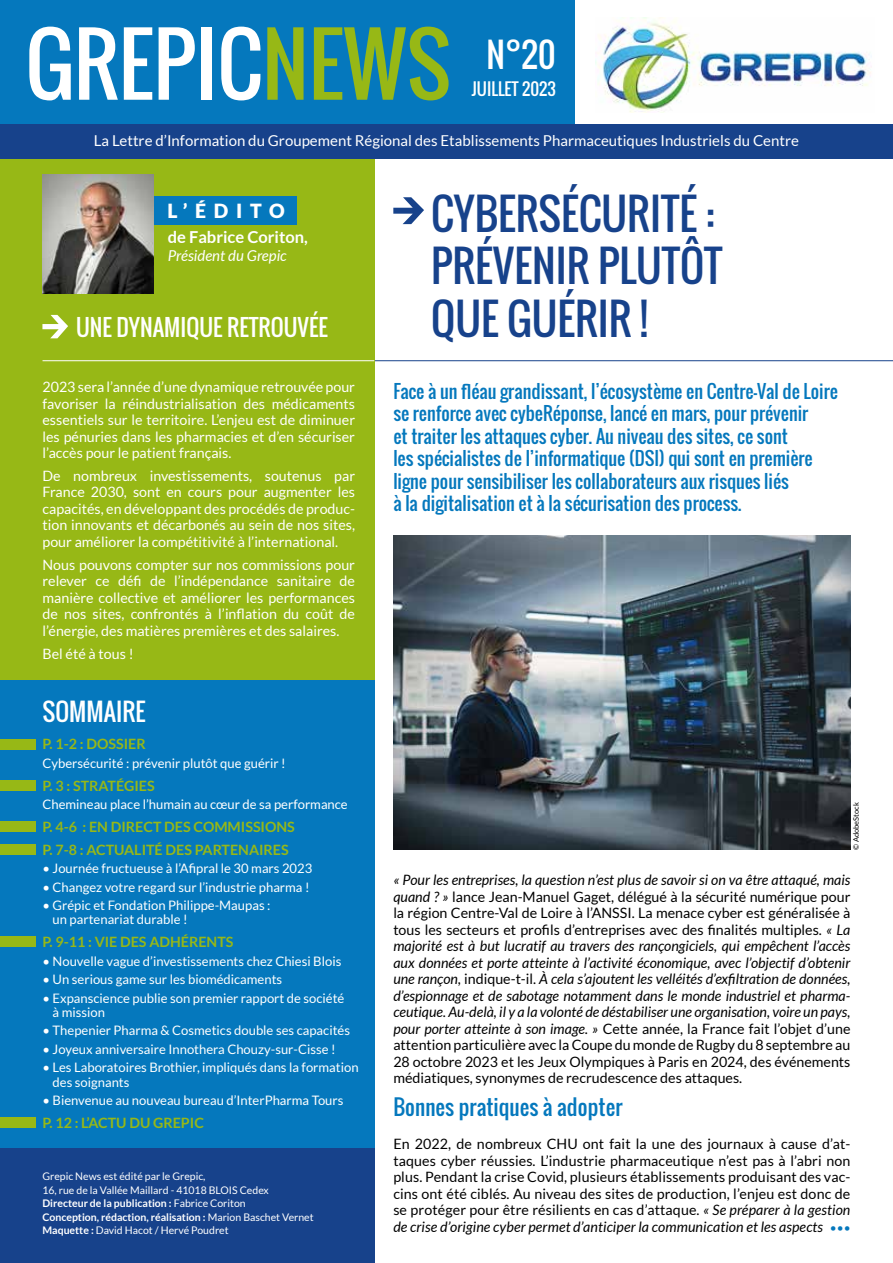
<style>
.page{position:relative;width:893px;height:1263px;background:#fff}
.page>*{position:absolute;margin:0;border:0;box-sizing:border-box;transform-origin:0 0}
.t1{font:82.8px "Oswald";color:#fff}
.t2{font:42px/52.5px "Oswald";color:#17428b}
.t3{font:33px "Oswald";color:#fff}
.t4{font:24px "Oswald";color:#fff}
.t5{font:22.5px "Oswald";color:#fff}
.t6{font:21px "Oswald";letter-spacing:.005em;color:#0578bd}
.t7{font:900 19.5px "Lato";letter-spacing:.4em;color:#fff}
.t8{font:18px/22.5px "Oswald";color:#0578bd}
.t9{font:700 16.5px "Lato";color:#fff}
.t10{font:16.5px "Oswald";color:#fff}
.t11{font:15px "Lato";color:#fff}
.t12{font:italic 15px "Lato";color:#fff}
.t13{font:italic 14.25px/16.5px "Lato";color:#000;text-align:justify}
.t14{font:14.25px/16.5px "Lato";color:#fff;text-align:justify}
.t15{font:14.25px/16.5px "Lato";letter-spacing:.01em;color:#000;text-align:justify}
.t16{font:700 14.25px/22.8px "Lato";color:#97b816}
.t17{font:13.05px/14.2px "Lato";color:#fff}
.t18{font:10.5px/13.5px "Lato";color:#fff}
.t19{font:7.5px "Lato";color:#000}
.s1{color:#97b816}
.s2{font-weight:700}
.s3{font-style:normal}
.s4{font-style:italic}
.s5{font-size:12px;color:#0578bd}
</style>
<div class="page">
<hr style="left:374px;top:360px;width:519px;height:1px;background:#17428b">
<div style="left:0;top:141px;width:374px;height:633px;background:#97b816"></div>
<img style="left:595px;top:17px;width:277px;height:96px">
<div style="left:0;top:0;width:574px;height:124px;background:#0578bd"></div>
<div style="left:0;top:124px;width:893px;height:34px;background:#17428b"></div>
<div style="left:0;top:680px;width:374px;height:489px;background:#0578bd"></div>
<div style="left:0;top:739px;width:35px;height:10px;background:#97b816"></div>
<div style="left:0;top:780px;width:35px;height:10px;background:#97b816"></div>
<div style="left:0;top:821px;width:35px;height:10px;background:#97b816"></div>
<div style="left:0;top:844px;width:35px;height:10px;background:#97b816"></div>
<div style="left:0;top:936px;width:35px;height:11px;background:#97b816"></div>
<div style="left:0;top:1117px;width:35px;height:11px;background:#97b816"></div>
<hr style="left:43px;top:360px;width:331px;height:1px;background:#fff">
<svg style="left:42px;top:315px;width:26px;height:23px"></svg>
<div style="left:0;top:1148px;width:374px;height:115px;background:#17428b"></div>
<div style="left:144px;top:196px;width:152px;height:29px;background:#0578bd"></div>
<img style="left:42px;top:174px;width:111px;height:119px">
<svg style="left:393px;top:197px;width:31px;height:27px"></svg>
<img style="left:393px;top:535px;width:457px;height:315px">
<h1 class="t1" style="left:25px;top:2px;width:427px">GREPIC<span class="s1">NEWS</span></h1>
<p class="t11" style="left:94px;top:132px;width:707px">La Lettre d’Information du Groupement Régional des Etablissements Pharmaceutiques Industriels du Centre</p>
<h3 class="t3" style="left:487px;top:30px;width:71px">N°20</h3>
<p class="t10" style="left:472px;top:76px;width:85px">JUILLET 2023</p>
<h3 class="t7" style="left:168px;top:199px;width:119px">L’ÉDITO</h3>
<p class="t9" style="left:168px;top:228px;width:142px">de Fabrice Coriton,</p>
<p class="t12" style="left:168px;top:248px;width:121px">Président du Grepic</p>
<h3 class="t5" style="left:76px;top:310px;width:253px">UNE DYNAMIQUE RETROUVÉE</h3>
<p class="t14" style="left:43px;top:379px;width:314px">2023 sera l’année d’une dynamique retrouvée pour favoriser la réindustrialisation des médicaments essentiels sur le territoire. L’enjeu est de diminuer les pénuries dans les pharmacies et d’en sécuriser l’accès pour le patient français.</p>
<p class="t14" style="left:43px;top:467px;width:314px">De nombreux investissements, soutenus par France 2030, sont en cours pour augmenter les capacités, en développant des procédés de produc&shy;tion innovants et décarbonés au sein de nos sites, pour améliorer la compétitivité à l’international.</p>
<p class="t14" style="left:43px;top:556px;width:314px">Nous pouvons compter sur nos commissions pour relever ce défi de l’indépendance sanitaire de manière collective et améliorer les performances de nos sites, confrontés à l’inflation du coût de l’énergie, des matières premières et des salaires.</p>
<p class="t14" style="left:43px;top:645px;width:93px">Bel été à tous !</p>
<h3 class="t4" style="left:43px;top:694px;width:105px">SOMMAIRE</h3>
<p class="t16" style="left:43px;top:732px;width:105px">P. 1-2 : DOSSIER</p>
<p class="t17" style="left:43px;top:756px;width:245px">Cybersécurité : prévenir plutôt que guérir !</p>
<p class="t16" style="left:43px;top:774px;width:114px">P. 3 : STRATÉGIES</p>
<p class="t17" style="left:43px;top:797px;width:307px">Chemineau place l’humain au cœur de sa performance</p>
<p class="t16" style="left:43px;top:815px;width:254px">P. 4-6 : EN DIRECT DES COMMISSIONS<br>P. 7-8 : ACTUALITÉ DES PARTENAIRES</p>
<p class="t17" style="left:43px;top:861px;width:271px">• Journée fructueuse à l’Afipral le 30 mars 2023</p>
<p class="t17" style="left:43px;top:880px;width:269px">• Changez votre regard sur l’industrie pharma !</p>
<p class="t17" style="left:53px;top:898px;width:219px;text-indent:-10px">• Grépic et Fondation Philippe-Maupas : un partenariat durable !</p>
<p class="t16" style="left:43px;top:930px;width:192px">P. 9-11 : VIE DES ADHÉRENTS</p>
<p class="t17" style="left:43px;top:954px;width:300px">• Nouvelle vague d’investissements chez Chiesi Blois</p>
<p class="t17" style="left:43px;top:972px;width:241px">• Un serious game sur les biomédicaments</p>
<p class="t17" style="left:53px;top:991px;width:293px;text-indent:-10px">• Expanscience publie son premier rapport de société à mission</p>
<p class="t17" style="left:43px;top:1023px;width:309px">• Thepenier Pharma &amp; Cosmetics double ses capacités</p>
<p class="t17" style="left:43px;top:1042px;width:294px">• Joyeux anniversaire Innothera Chouzy-sur-Cisse !</p>
<p class="t17" style="left:53px;top:1060px;width:307px;text-indent:-10px">• Les Laboratoires Brothier, impliqués dans la formation des soignants</p>
<p class="t17" style="left:43px;top:1093px;width:302px">• Bienvenue au nouveau bureau d’InterPharma Tours</p>
<p class="t16" style="left:43px;top:1111px;width:163px">P. 12 : L’ACTU DU GREPIC</p>
<p class="t18" style="left:42px;top:1169px;width:273px">Grepic News est édité par le Grepic,<br>16, rue de la Vallée Maillard - 41018 BLOIS Cedex <span class="s2">Directeur de la publication :</span> Fabrice Coriton<br><span class="s2">Conception, rédaction, réalisation :</span> Marion Baschet Vernet <span class="s2">Maquette :</span> David Hacot / Hervé Poudret</p>
<h2 class="t2" style="left:431px;top:187px;width:293px">CYBERSÉCURITÉ :<br>PRÉVENIR PLUTÔT<br>QUE GUÉRIR !</h2>
<p class="t8" style="left:393px;top:380px;width:446px">Face à un fléau grandissant, l’écosystème en Centre-Val de Loire se renforce avec cybeRéponse, lancé en mars, pour prévenir<br>et traiter les attaques cyber. Au niveau des sites, ce sont<br>les spécialistes de l’informatique (DSI) qui sont en première ligne pour sensibiliser les collaborateurs aux risques liés<br>à la digitalisation et à la sécurisation des process.</p>
<p class="t19" style="left:852px;top:849px;width:49px;rotate:-90deg">© AdobeStock</p>
<p class="t13" style="left:393px;top:872px;width:459px">« Pour les entreprises, la question n’est plus de savoir si on va être attaqué, mais quand ? » <span class="s3">lance Jean-Manuel Gaget, délégué à la sécurité numérique pour la région Centre-Val de Loire à l’ANSSI. La menace cyber est généralisée à tous les secteurs et profils d’entreprises avec des finalités multiples.</span> « La majorité est à but lucratif au travers des rançongiciels, qui empêchent l’accès aux données et porte atteinte à l’activité économique, avec l’objectif d’obtenir une rançon, <span class="s3">indique-t-il.</span> À cela s’ajoutent les velléités d’exfiltration de données, d’espionnage et de sabotage notamment dans le monde industriel et pharma&shy;ceutique. Au-delà, il y a la volonté de déstabiliser une organisation, voire un pays, pour porter atteinte à son image. » <span class="s3">Cette année, la France fait l’objet d’une attention particulière avec la Coupe du monde de Rugby du 8 septembre au 28 octobre 2023 et les Jeux Olympiques à Paris en 2024, des événements médiatiques, synonymes de recrudescence des attaques.</span></p>
<h3 class="t6" style="left:393px;top:1091px;width:231px">Bonnes pratiques à adopter</h3>
<p class="t15" style="left:393px;top:1136px;width:459px">En 2022, de nombreux CHU ont fait la une des journaux à cause d’at&shy;taques cyber réussies. L’industrie pharmaceutique n’est pas à l’abri non plus. Pendant la crise Covid, plusieurs établissements produisant des vac&shy;cins ont été ciblés. Au niveau des sites de production, l’enjeu est donc de se protéger pour être résilients en cas d’attaque. <span class="s4">« Se préparer à la gestion de crise d’origine cyber permet d’anticiper la communication et les aspects</span> <span class="s5">•••</span></p>
</div>
